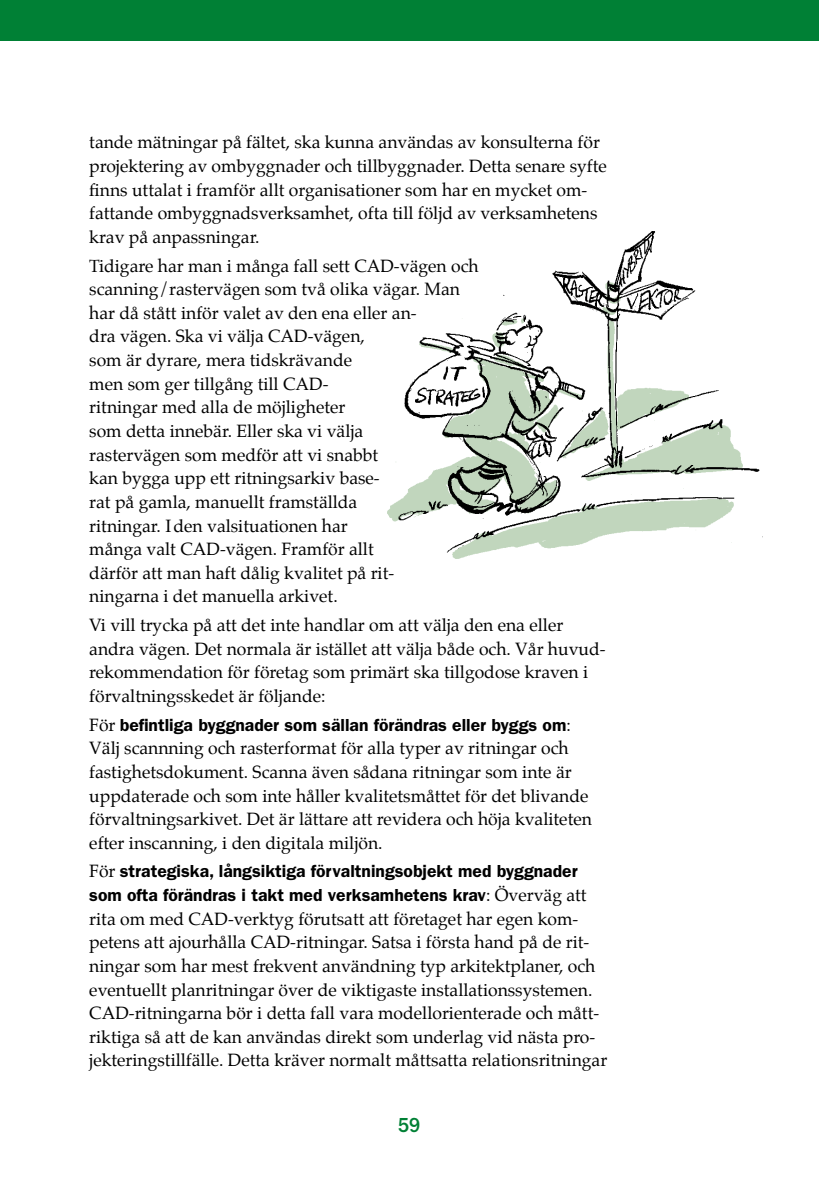
<style>
.page{position:relative;width:819px;height:1191px;background:#fff}
.page>*{position:absolute;margin:0;border:0;box-sizing:border-box;transform-origin:0 0}
.t1{font:500 21px "Franklin Gothic";color:#008035;scale:.9 1}
.t2{font:17.5px/23.6px "Palatino";color:#000}
.t3{font:600 17.5px/23.6px "Franklin Gothic";color:#000}
.s1{font-family:"Palatino";font-weight:400}
</style>
<div class="page">
<div style="left:0;top:0;width:818px;height:41px;background:#008035"></div>
<img style="left:398px;top:231px;width:362px;height:321px">
<p class="t2" style="left:89px;top:131px;width:519px">tande mätningar på fältet, ska kunna användas av konsulterna för projektering av ombyggnader och tillbyggnader. Detta senare syfte finns uttalat i framför allt organisationer som har en mycket om&shy;fattande ombyggnadsverksamhet, ofta till följd av verksamhetens krav på anpassningar.</p>
<p class="t2" style="left:89px;top:254px;width:391px">Tidigare har man i många fall sett CAD-vägen och scanning/rastervägen som två olika vägar. Man har då stått inför valet av den ena eller an-<br>dra vägen. Ska vi välja CAD-vägen,<br>som är dyrare, mera tidskrävande<br>men som ger tillgång till CAD-<br>ritningar med alla de möjligheter<br>som detta innebär. Eller ska vi välja<br>rastervägen som medför att vi snabbt<br>kan bygga upp ett ritningsarkiv base-<br>rat på gamla, manuellt framställda<br>ritningar. Iden valsituationen har<br>många valt CAD-vägen. Framför allt<br>därför att man haft dålig kvalitet på rit-<br>ningarna i det manuella arkivet.</p>
<p class="t2" style="left:89px;top:613px;width:518px">Vi vill trycka på att det inte handlar om att välja den ena eller andra vägen. Det normala är istället att välja både och. Vår huvud&shy;rekommendation för företag som primärt ska tillgodose kraven i förvaltningsskedet är följande:</p>
<p class="t3" style="left:89px;top:713px;width:483px"><span class="s1">För</span> befintliga byggnader som sällan förändras eller byggs om<span class="s1">:</span></p>
<p class="t2" style="left:89px;top:736px;width:504px">Välj scannning och rasterformat för alla typer av ritningar och fastighetsdokument. Scanna även sådana ritningar som inte är uppdaterade och som inte håller kvalitetsmåttet för det blivande förvaltningsarkivet. Det är lättare att revidera och höja kvaliteten efter inscanning, i den digitala miljön.</p>
<p class="t3" style="left:89px;top:859px;width:499px"><span class="s1">För</span> strategiska, långsiktiga förvaltningsobjekt med byggnader som ofta förändras i takt med verksamhetens krav<span class="s1">: Överväg att</span></p>
<p class="t2" style="left:89px;top:906px;width:519px">rita om med CAD-verktyg förutsatt att företaget har egen kom&shy;petens att ajourhålla CAD-ritningar. Satsa i första hand på de rit&shy;ningar som har mest frekvent användning typ arkitektplaner, och eventuellt planritningar över de viktigaste installationssystemen.<br>CAD-ritningarna bör i detta fall vara modellorienterade och mått&shy;riktiga så att de kan användas direkt som underlag vid nästa pro&shy;jekteringstillfälle. Detta kräver normalt måttsatta relationsritningar</p>
<p class="t1" style="left:398px;top:1113px;width:26px">59</p>
</div>
